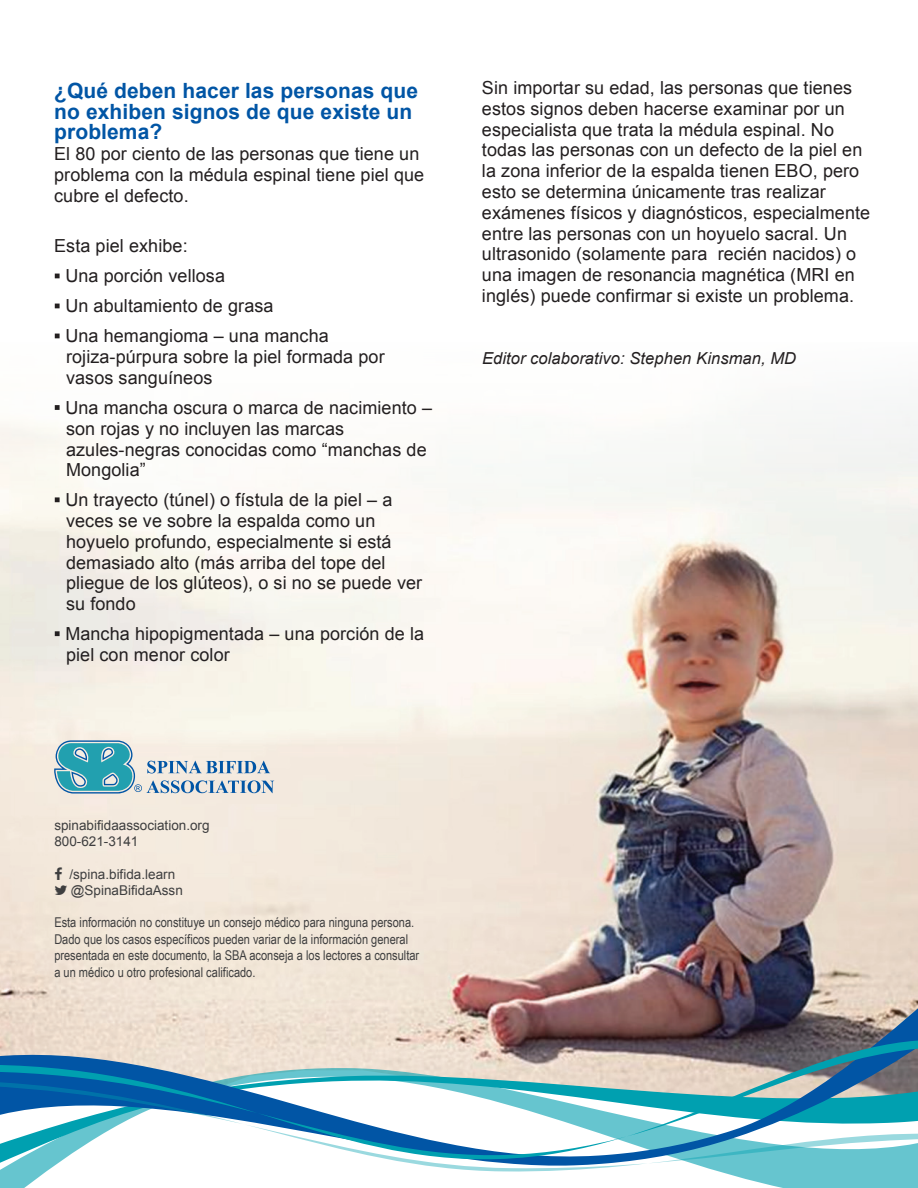
<style>
.page{position:relative;width:918px;height:1188px;background:#fff}
.page>*{position:absolute;margin:0;border:0;box-sizing:border-box;transform-origin:0 0}
.t1{font:700 21px/20.7px "Arial";letter-spacing:.005em;color:#0155a5}
.t2{font:18px/20.7px "Arial";letter-spacing:.005em;color:#231f20}
.t3{font:italic 16.5px "Arial";letter-spacing:.005em;color:#231f20}
.t4{font:13.5px/16.5px "Arial Narrow";color:#3e3e3f}
.t5{font:13.5px/16.2px "Arial";color:#3e3e3f}
</style>
<div class="page">
<img style="left:0;top:536px;width:918px;height:462px">
<svg style="left:55px;top:274px;width:5px;height:4px"></svg>
<svg style="left:55px;top:304px;width:5px;height:4px"></svg>
<svg style="left:55px;top:334px;width:5px;height:4px"></svg>
<svg style="left:55px;top:405px;width:5px;height:5px"></svg>
<svg style="left:55px;top:497px;width:5px;height:5px"></svg>
<svg style="left:55px;top:631px;width:5px;height:5px"></svg>
<svg style="left:0;top:1173px;width:918px;height:15px"></svg>
<svg style="left:0;top:998px;width:918px;height:42px"></svg>
<svg style="left:0;top:1165px;width:918px;height:8px"></svg>
<svg style="left:0;top:1040px;width:918px;height:125px"></svg>
<svg style="left:54px;top:740px;width:220px;height:54px"></svg>
<svg style="left:55px;top:867px;width:7px;height:13px"></svg>
<svg style="left:55px;top:886px;width:12px;height:9px"></svg>
<p class="t1" style="left:54px;top:80px;width:365px">¿Qué deben hacer las personas que no exhiben signos de que existe un problema?</p>
<p class="t2" style="left:54px;top:143px;width:372px">El 80 por ciento de las personas que tiene un problema con la médula espinal tiene piel que cubre el defecto.</p>
<p class="t2" style="left:54px;top:231px;width:276px;line-height:30px">Esta piel exhibe:<br>· Una porción vellosa<br>· Un abultamiento de grasa<br>· Una hemangioma – una mancha</p>
<p class="t2" style="left:66px;top:346px;width:320px">rojiza-púrpura sobre la piel formada por vasos sanguíneos</p>
<p class="t2" style="left:66px;top:397px;width:368px;text-indent:-12px">· Una mancha oscura o marca de nacimiento – son rojas y no incluyen las marcas azules-negras conocidas como “manchas de<br>Mongolia”</p>
<p class="t2" style="left:66px;top:490px;width:358px;text-indent:-12px">· Un trayecto (túnel) o fístula de la piel – a veces se ve sobre la espalda como un hoyuelo profundo, especialmente si está demasiado alto (más arriba del tope del pliegue de los glúteos), o si no se puede ver su fondo</p>
<p class="t2" style="left:66px;top:623px;width:360px;text-indent:-12px">· Mancha hipopigmentada – una porción de la piel con menor color</p>
<p class="t2" style="left:482px;top:77px;width:390px">Sin importar su edad, las personas que tienes estos signos deben hacerse examinar por un especialista que trata la médula espinal. No todas las personas con un defecto de la piel en la zona inferior de la espalda tienen EBO, pero esto se determina únicamente tras realizar exámenes físicos y diagnósticos, especialmente entre las personas con un hoyuelo sacral. Un ultrasonido (solamente para recién nacidos) o una imagen de resonancia magnética (MRI en inglés) puede confirmar si existe un problema.</p>
<p class="t3" style="left:482px;top:348px;width:316px">Editor colaborativo: Stephen Kinsman, MD</p>
<p class="t5" style="left:54px;top:817px;width:157px">spinabifidaassociation.org<br>800-621-3141</p>
<p class="t5" style="left:69px;top:866px;width:115px">/spina.bifida.learn @SpinaBifidaAssn</p>
<p class="t4" style="left:54px;top:914px;width:366px">Esta información no constituye un consejo médico para ninguna persona.<br>Dado que los casos específicos pueden variar de la información general presentada en este documento, la SBA aconseja a los lectores a consultar a un médico u otro profesional calificado.</p>
</div>
